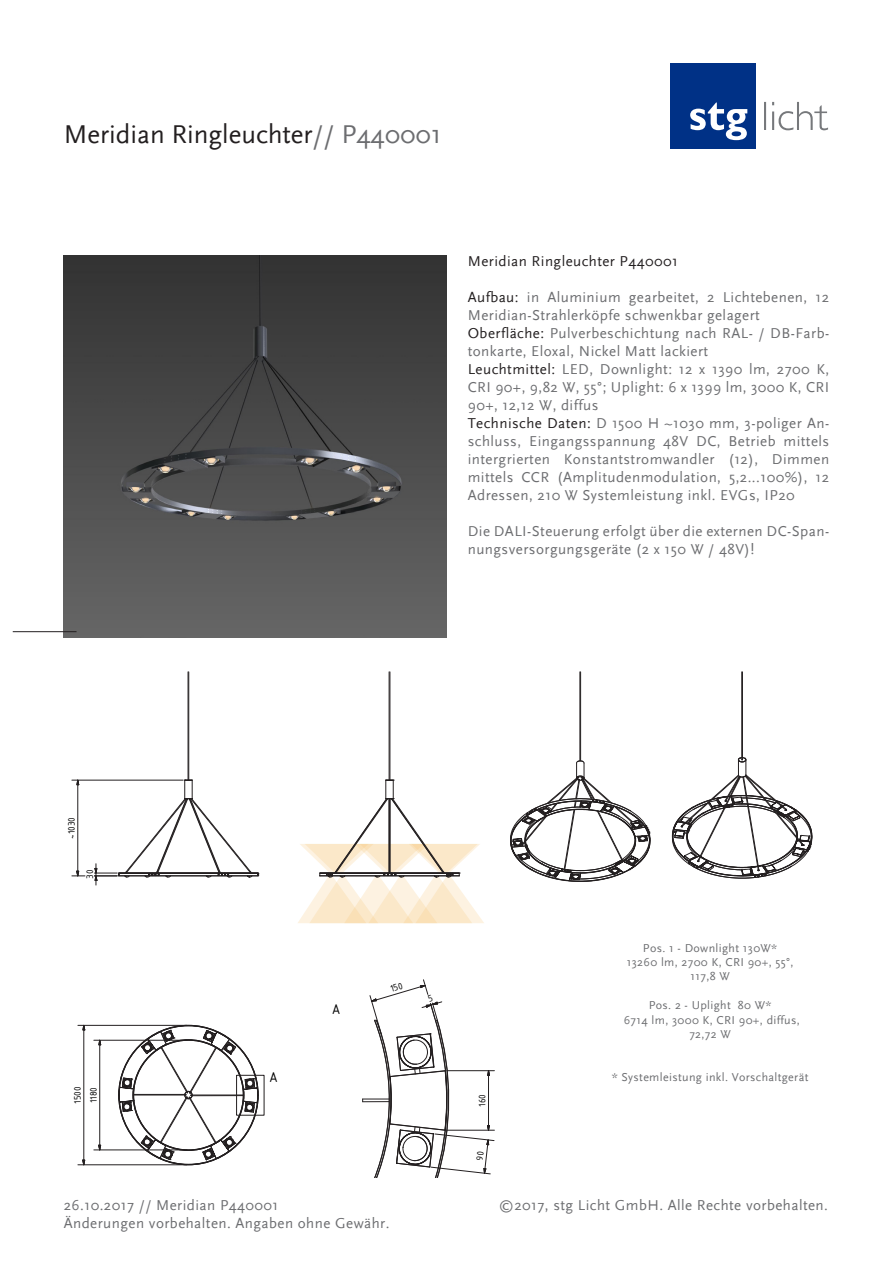
<style>
.page{position:relative;width:893px;height:1263px;background:#fff}
.page>*{position:absolute;margin:0;border:0;box-sizing:border-box;transform-origin:0 0}
.t1{font:27px "Scala Sans";color:#231f20}
.t2{font:15.3px "ISOCPEUR";color:#000}
.t3{font:15px/18px "Scala Sans";letter-spacing:.03em;color:#6c6d70}
.t4{font:15px "Scala Sans";letter-spacing:.03em;color:#231f20}
.t5{font:12px "Scala Sans";letter-spacing:.03em;color:#6c6d70}
.t6{font:10.2px/15.9px "ISOCPEUR";letter-spacing:-.015em;color:#000}
.s1{color:#6c6d70}
.s2{color:#231f20}
</style>
<div class="page">
<img style="left:64px;top:255px;width:382px;height:383px">
<hr style="left:119px;top:876px;width:139px;height:1px;background:#231f20">
<hr style="left:119px;top:875px;width:139px;height:1px;background:#231f20">
<hr style="left:119px;top:873px;width:139px;height:1px;background:#231f20">
<hr style="left:188px;top:672px;width:1px;height:108px;background:#231f20">
<hr style="left:191px;top:1095px;width:52px;height:1px;background:#231f20">
<hr style="left:134px;top:1094px;width:51px;height:1px;background:#231f20">
<hr style="left:134px;top:1095px;width:51px;height:1px;background:#231f20">
<svg style="left:243px;top:1078px;width:15px;height:35px"></svg>
<svg style="left:119px;top:1078px;width:15px;height:34px"></svg>
<svg style="left:141px;top:1030px;width:95px;height:131px"></svg>
<hr style="left:580px;top:672px;width:1px;height:89px;background:#231f20">
<svg style="left:510px;top:760px;width:141px;height:122px"></svg>
<hr style="left:741px;top:672px;width:1px;height:88px;background:#231f20">
<hr style="left:742px;top:672px;width:1px;height:88px;background:#231f20">
<svg style="left:672px;top:757px;width:141px;height:122px"></svg>
<hr style="left:389px;top:672px;width:1px;height:108px;background:#231f20">
<hr style="left:390px;top:672px;width:1px;height:108px;background:#231f20">
<svg style="left:298px;top:780px;width:186px;height:143px"></svg>
<div style="left:236px;top:1075px;width:28px;height:40px;border:1px solid #231f20"></div>
<svg style="left:83px;top:1024px;width:2px;height:8px"></svg>
<hr style="left:84px;top:1030px;width:1px;height:130px;background:#231f20">
<hr style="left:78px;top:1025px;width:109px;height:1px;background:#231f20">
<hr style="left:78px;top:1164px;width:109px;height:1px;background:#231f20">
<svg style="left:98px;top:1039px;width:3px;height:8px"></svg>
<hr style="left:99px;top:1045px;width:1px;height:100px;background:#231f20">
<hr style="left:94px;top:1040px;width:93px;height:1px;background:#231f20">
<hr style="left:94px;top:1150px;width:93px;height:1px;background:#231f20">
<svg style="left:77px;top:779px;width:2px;height:8px"></svg>
<hr style="left:78px;top:785px;width:1px;height:86px;background:#231f20">
<hr style="left:72px;top:780px;width:111px;height:1px;background:#231f20">
<svg style="left:94px;top:780px;width:158px;height:105px"></svg>
<svg style="left:72px;top:871px;width:13px;height:6px"></svg>
<hr style="left:13px;top:631px;width:64px;height:1px;background:#231f20">
<div style="left:670px;top:64px;width:85px;height:85px;background:#003186"></div>
<svg style="left:690px;top:103px;width:57px;height:37px"></svg>
<svg style="left:764px;top:102px;width:64px;height:28px"></svg>
<svg style="left:362px;top:979px;width:132px;height:199px"></svg>
<p class="t1" style="left:64px;top:120px;width:379px">Meridian Ringleuchter<span class="s1">// P440001</span></p>
<p class="t4" style="left:468px;top:253px;width:212px">Meridian Ringleuchter P440001</p>
<p class="t3" style="left:468px;top:288px;width:363px"><span class="s2">Aufbau:</span> in Aluminium gearbeitet, 2 Lichtebenen, 12<br>Meridian-Strahlerköpfe schwenkbar gelagert</p>
<p class="t3" style="left:468px;top:324px;width:363px"><span class="s2">Oberfläche:</span> Pulverbeschichtung nach RAL- / DB-Farb&shy;tonkarte, Eloxal, Nickel Matt lackiert</p>
<p class="t3" style="left:468px;top:360px;width:363px;text-align:justify"><span class="s2">Leuchtmittel:</span> LED, Downlight: 12 x 1390 lm, 2700 K, CRI 90+, 9,82 W, 55°; Uplight: 6 x 1399 lm, 3000 K, CRI 90+, 12,12 W, diffus</p>
<p class="t3" style="left:468px;top:414px;width:363px;text-align:justify"><span class="s2">Technische Daten:</span> D 1500 H ~1030 mm, 3-poliger An&shy;schluss, Eingangsspannung 48V DC, Betrieb mittels intergrierten Konstantstromwandler (12), Dimmen mittels CCR (Amplitudenmodulation, 5,2...100%), 12<br>Adressen, 210 W Systemleistung inkl. EVGs, IP20</p>
<p class="t3" style="left:468px;top:522px;width:363px">Die DALI-Steuerung erfolgt über die externen DC-Span&shy;nungsversorgungsgeräte (2 x 150 W / 48V)!</p>
<p class="t6" style="left:63px;top:839px;width:23px;rotate:-90deg">~1030</p>
<p class="t6" style="left:81px;top:879px;width:11px;rotate:-90deg">30</p>
<p class="t6" style="left:69px;top:1103px;width:19px;rotate:-90deg">1500<br>1180</p>
<p class="t2" style="left:269px;top:1067px;width:10px">A</p>
<p class="t2" style="left:332px;top:999px;width:10px">A</p>
<p class="t3" style="left:64px;top:1196px;width:216px">26.10.2017 // Meridian P440001</p>
<p class="t3" style="left:64px;top:1214px;width:327px">Änderungen vorbehalten. Angaben ohne Gewähr.</p>
<p class="t6" style="left:474px;top:1107px;width:14px;rotate:-90deg">160</p>
<p class="t5" style="left:643px;top:941px;width:136px">Pos. 1 - Downlight 130W*</p>
<p class="t5" style="left:627px;top:955px;width:168px">13260 lm, 2700 K, CRI 90+, 55°,</p>
<p class="t5" style="left:690px;top:970px;width:41px">117,8 W</p>
<p class="t5" style="left:649px;top:999px;width:124px">Pos. 2 - Uplight 80 W*</p>
<p class="t5" style="left:624px;top:1013px;width:178px">6714 lm, 3000 K, CRI 90+, diffus,</p>
<p class="t5" style="left:689px;top:1027px;width:43px">72,72 W</p>
<p class="t5" style="left:612px;top:1071px;width:198px">* Systemleistung inkl. Vorschaltgerät</p>
<p class="t3" style="left:499px;top:1196px;width:331px">©2017, stg Licht GmbH. Alle Rechte vorbehalten.</p>
</div>
